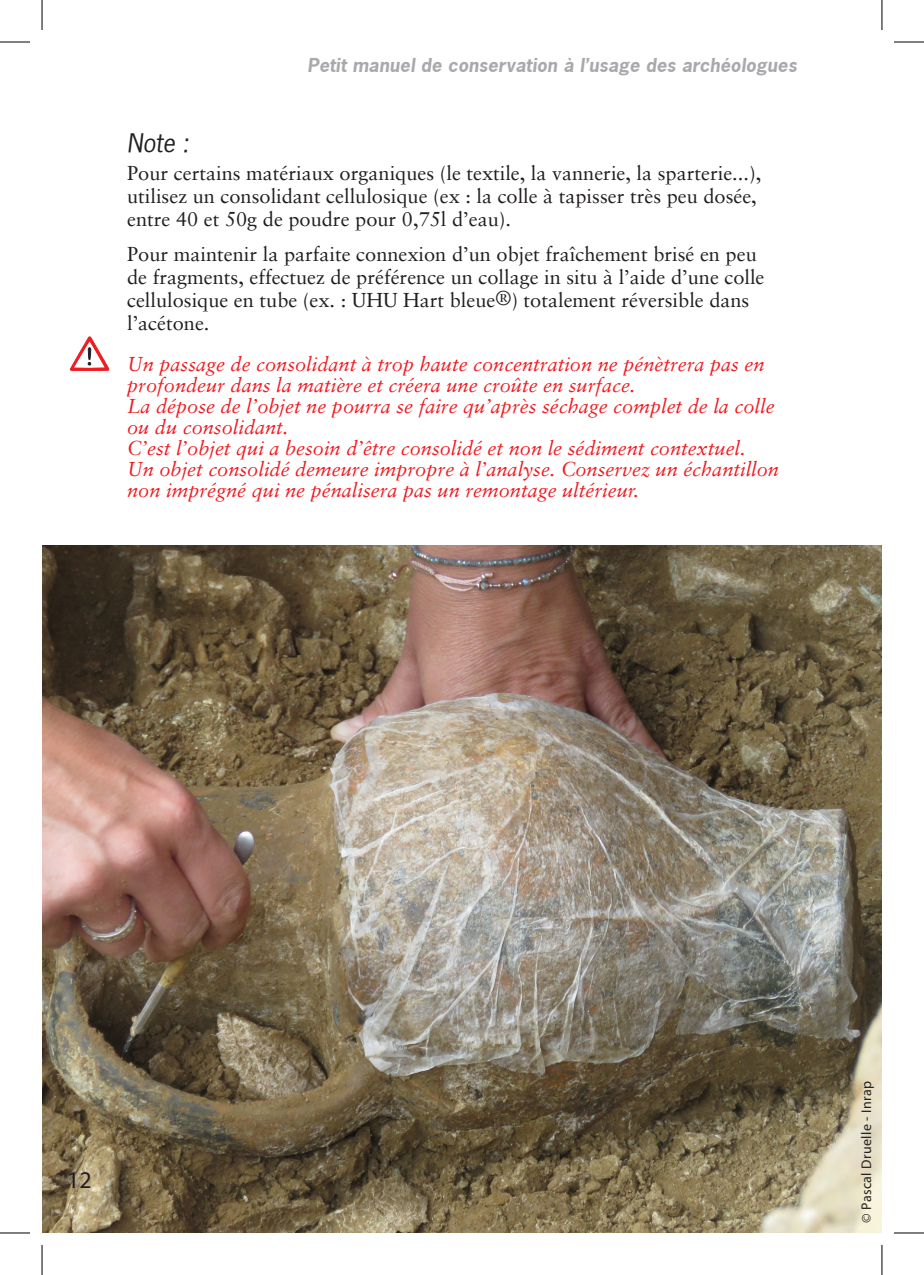
<style>
.page{position:relative;width:924px;height:1275px;background:#fff}
.page>*{position:absolute;margin:0;border:0;box-sizing:border-box;transform-origin:0 0}
.t1{font:italic 24px "News Gothic";color:#231f20}
.t2{font:24px "Myriad Pro";color:#231f20}
.t3{font:20px/23px "Sabon";color:#231f20}
.t4{font:italic 20px/21px "Sabon";color:#ee1d23}
.t5{font:italic 700 18px "News Gothic";letter-spacing:.01em;color:#a8a9ad}
.t6{font:14px "Myriad Pro";letter-spacing:.025em;color:#231f20}
</style>
<div class="page">
<img style="left:42px;top:546px;width:839px;height:687px">
<svg style="left:70px;top:336px;width:40px;height:35px"></svg>
<hr style="left:0;top:42px;width:30px;height:1px;background:#000">
<hr style="left:893px;top:42px;width:30px;height:1px;background:#000">
<hr style="left:0;top:1232px;width:30px;height:1px;background:#000">
<hr style="left:893px;top:1232px;width:30px;height:1px;background:#000">
<hr style="left:42px;top:0;width:1px;height:30px;background:#000">
<hr style="left:42px;top:1245px;width:1px;height:30px;background:#000">
<hr style="left:881px;top:0;width:1px;height:30px;background:#000">
<hr style="left:881px;top:1245px;width:1px;height:30px;background:#000">
<p class="t5" style="left:307px;top:53px;width:490px">Petit manuel de conservation à l’usage des archéologues</p>
<p class="t1" style="left:127px;top:128px;width:63px">Note :</p>
<p class="t3" style="left:127px;top:161px;width:635px">Pour certains matériaux organiques (le textile, la vannerie, la sparterie...), utilisez un consolidant cellulosique (ex : la colle à tapisser très peu dosée, entre 40 et 50g de poudre pour 0,75l d’eau).</p>
<p class="t3" style="left:127px;top:242px;width:638px">Pour maintenir la parfaite connexion d’un objet fraîchement brisé en peu de fragments, effectuez de préférence un collage in situ à l’aide d’une colle cellulosique en tube (ex. : UHU Hart bleue®) totalement réversible dans l’acétone.</p>
<p class="t4" style="left:127px;top:354px;width:653px">Un passage de consolidant à trop haute concentration ne pénètrera pas en profondeur dans la matière et créera une croûte en surface.<br>La dépose de l’objet ne pourra se faire qu’après séchage complet de la colle ou du consolidant.<br>C’est l’objet qui a besoin d’être consolidé et non le sédiment contextuel.<br>Un objet consolidé demeure impropre à l’analyse. Conservez un échantillon non imprégné qui ne pénalisera pas un remontage ultérieur.</p>
<p class="t2" style="left:67px;top:1164px;width:26px">12</p>
<p class="t6" style="left:857px;top:1223px;width:144px;rotate:-90deg">© Pascal Druelle - Inrap</p>
</div>
